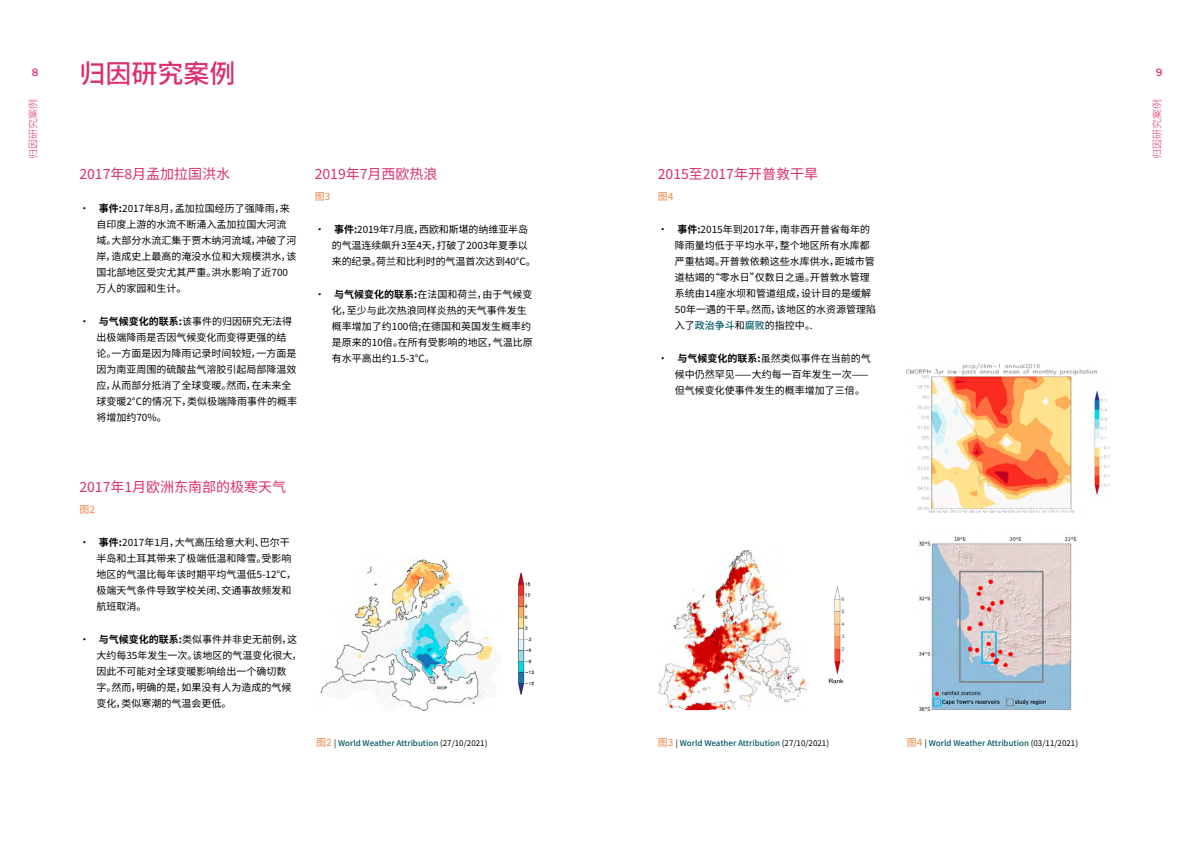
<style>
.page{position:relative;width:1191px;height:842px;background:#fff}
.page>*{position:absolute;margin:0;border:0;box-sizing:border-box;transform-origin:0 0}
.t1{font:500 26px "Noto Sans SC";color:#db2f6f}
.t2{font:14px "Noto Sans SC";color:#db2f6f}
.t3{font:10px/16px "Noto Sans SC";color:#000}
.t4{font:300 10px "Noto Sans SC";color:#db2f6f}
.t5{font:500 10px "Noto Sans SC";color:#ec9a61}
.t6{font:100 10px "Libre Franklin";color:#de3787}
.t7{font:500 8px "Noto Sans SC";color:#005766}
.s1{font-weight:700}
.s2{font-weight:500;color:#005766}
.s3{font-size:10px;color:#ec9a61}
.s4{font-weight:400;color:#000}
</style>
<div class="page">
<img style="left:320px;top:559px;width:181px;height:151px">
<img style="left:517px;top:573px;width:16px;height:122px">
<img style="left:828px;top:586px;width:17px;height:98px">
<img style="left:658px;top:550px;width:149px;height:160px">
<img style="left:907px;top:363px;width:203px;height:149px">
<img style="left:919px;top:536px;width:158px;height:174px">
<p class="t6" style="left:32px;top:64px;width:8px">8</p>
<h1 class="t1" style="left:79px;top:59px;width:157px">归因研究案例</h1>
<p class="t6" style="left:1155px;top:64px;width:8px">9</p>
<p class="t4" style="left:27px;top:159px;width:61px;rotate:-90deg">归因研究案例</p>
<p class="t4" style="left:1151px;top:159px;width:61px;rotate:-90deg">归因研究案例</p>
<h2 class="t2" style="left:658px;top:166px;width:162px">2015至2017年开普敦干旱</h2>
<p class="t5" style="left:658px;top:191px;width:17px">图4</p>
<p class="t3" style="left:675px;top:222px;width:203px;text-indent:-17px">• <span class="s1">事件:</span>2015年到2017年，南非西开普省每年的降雨量均低于平均水平，整个地区所有水库都严重枯竭。开普敦依赖这些水库供水，距城市管道枯竭的“零水日”仅数日之遥。开普敦水管理系统由14座水坝和管道组成，设计目的是缓解<br>50年一遇的干旱。然而，该地区的水资源管理陷入了<span class="s2">政治争斗</span>和<span class="s2">腐败</span>的指控中。.</p>
<p class="t3" style="left:675px;top:351px;width:197px;text-indent:-17px">• <span class="s1">与气候变化的联系:</span>虽然类似事件在当前的气候中仍然罕见⸺大约每一百年发生一次⸺但气候变化使事件发生的概率增加了三倍。</p>
<h2 class="t2" style="left:315px;top:166px;width:124px">2019年7月西欧热浪</h2>
<p class="t5" style="left:315px;top:191px;width:17px">图3</p>
<p class="t3" style="left:332px;top:222px;width:206px;text-indent:-17px">• <span class="s1">事件:</span>2019年7月底，西欧和斯堪的纳维亚半岛的气温连续飙升3至4天，打破了2003年夏季以来的纪录。荷兰和比利时的气温首次达到40°C。</p>
<p class="t3" style="left:332px;top:287px;width:203px;text-indent:-17px">• <span class="s1">与气候变化的联系:</span>在法国和荷兰，由于气候变化，至少与此次热浪同样炎热的天气事件发生概率增加了约100倍;在德国和英国发生概率约是原来的10倍。在所有受影响的地区，气温比原有水平高出约1.5-3°C。</p>
<h2 class="t2" style="left:79px;top:166px;width:152px">2017年8月孟加拉国洪水</h2>
<p class="t3" style="left:96px;top:201px;width:201px;text-indent:-17px">• <span class="s1">事件:</span>2017年8月，孟加拉国经历了强降雨，来自印度上游的水流不断涌入孟加拉国大河流域。大部分水流汇集于贾木纳河流域，冲破了河岸，造成史上最高的淹没水位和大规模洪水，该国北部地区受灾尤其严重。洪水影响了近700万人的家园和生计。</p>
<p class="t3" style="left:96px;top:314px;width:202px;text-indent:-17px">• <span class="s1">与气候变化的联系:</span>该事件的归因研究无法得出极端降雨是否因气候变化而变得更强的结论。一方面是因为降雨记录时间较短，一方面是因为南亚周围的硫酸盐气溶胶引起局部降温效应，从而部分抵消了全球变暖。然而，在未来全球变暖2°C的情况下，类似极端降雨事件的概率将增加约70%。</p>
<h2 class="t2" style="left:79px;top:479px;width:208px">2017年1月欧洲东南部的极寒天气</h2>
<p class="t5" style="left:79px;top:504px;width:17px">图2</p>
<p class="t3" style="left:96px;top:535px;width:201px;text-indent:-17px">• <span class="s1">事件:</span>2017年1月，大气高压给意大利、巴尔干半岛和土耳其带来了极端低温和降雪。受影响地区的气温比每年该时期平均气温低5-12°C，极端天气条件导致学校关闭、交通事故频发和航班取消。</p>
<p class="t3" style="left:96px;top:632px;width:207px;text-indent:-17px">• <span class="s1">与气候变化的联系:</span>类似事件并非史无前例，这大约每35年发生一次。该地区的气温变化很大，因此不可能对全球变暖影响给出一个确切数<br>字。然而，明确的是，如果没有人为造成的气候变化，类似寒潮的气温会更低。</p>
<p class="t7" style="left:316px;top:739px;width:173px"><span class="s3">图2</span> <span class="s4">|</span> World Weather Attribution <span class="s4">(27/10/2021)</span></p>
<p class="t7" style="left:658px;top:739px;width:173px"><span class="s3">图3</span> <span class="s4">|</span> World Weather Attribution <span class="s4">(27/10/2021)</span></p>
<p class="t7" style="left:907px;top:739px;width:173px"><span class="s3">图4</span> <span class="s4">|</span> World Weather Attribution <span class="s4">(03/11/2021)</span></p>
</div>
